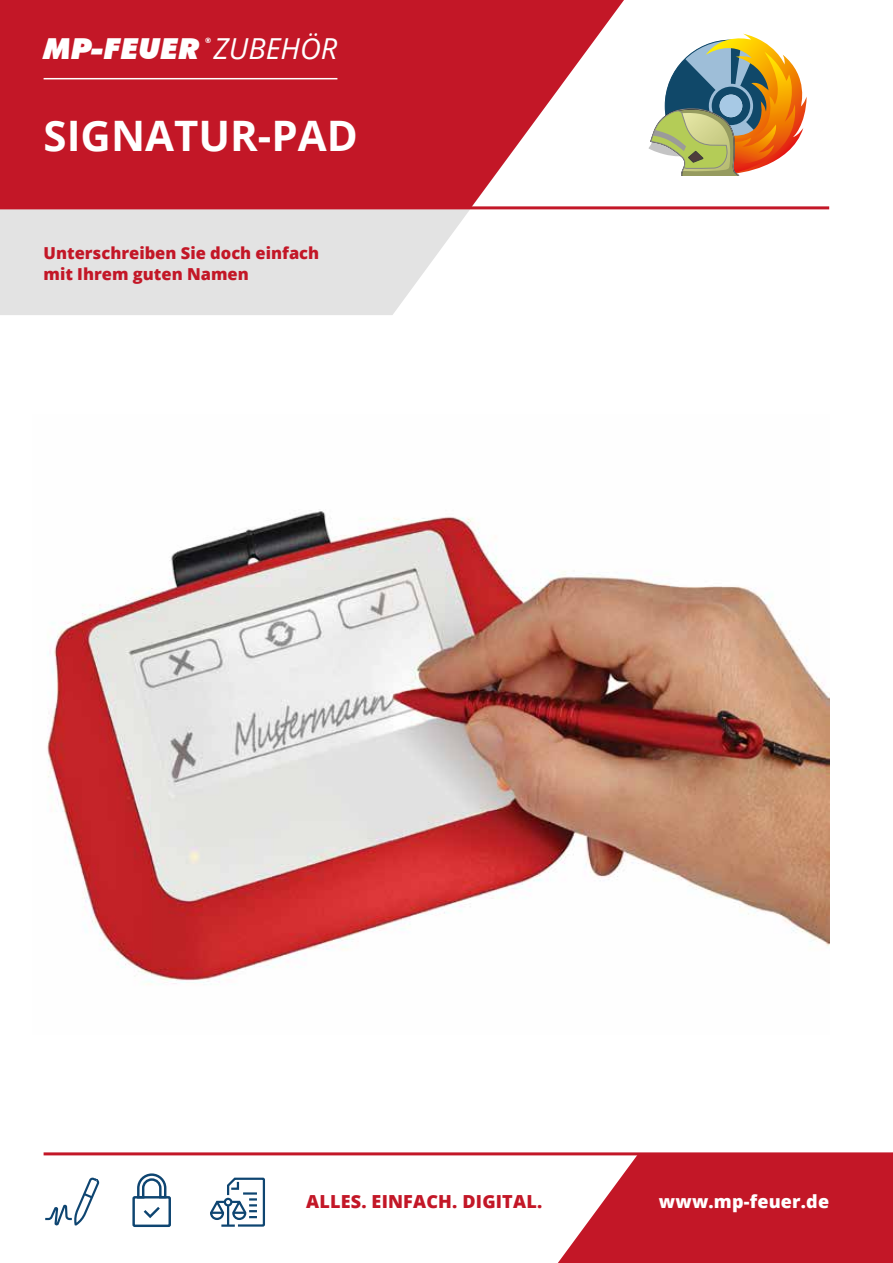
<style>
.page{position:relative;width:893px;height:1263px;background:#fff}
.page>*{position:absolute;margin:0;border:0;box-sizing:border-box;transform-origin:0 0}
.t1{font:700 42px "Open Sans";color:#fff}
.t2{font:italic 900 28.95px "Futura BT";color:#fff}
.t3{font:italic 28.95px "Open Sans";color:#fff}
.t4{font:800 18px "Open Sans";letter-spacing:.01em;color:#c31727}
.t5{font:800 18px "Open Sans";letter-spacing:.01em;color:#fff}
.t6{font:800 16.5px/21px "Open Sans";color:#c31727}
.t7{font:italic 900 7.35px "Futura BT";color:#fff}
</style>
<div class="page">
<svg style="left:0;top:209px;width:561px;height:106px;fill:#e3e3e3"></svg>
<svg style="left:0;top:0;width:624px;height:206px;background:#c93140"></svg>
<svg style="left:558px;top:1155px;width:335px;height:108px;background:#ca3240"></svg>
<hr style="left:0;top:206px;width:829px;height:3px;background:#c31727">
<hr style="left:44px;top:1152px;width:849px;height:3px;background:#c31727">
<hr style="left:44px;top:78px;width:293px;height:1px;background:#fff">
<svg style="left:648px;top:33px;width:159px;height:143px"></svg>
<div style="left:720px;top:95px;width:22px;height:22px;background:#a7c9e5;border-radius:50%"></div>
<div style="left:132px;top:1196px;width:39px;height:31px;border:2px solid #0e4571"></div>
<svg style="left:136px;top:1173px;width:32px;height:46px"></svg>
<svg style="left:210px;top:1177px;width:55px;height:50px"></svg>
<hr style="left:227px;top:1205px;width:2px;height:20px;background:#0e4571">
<hr style="left:221px;top:1224px;width:14px;height:3px;background:#0e4571">
<div style="left:224px;top:1198px;width:8px;height:8px;border:2px solid #0e4571;border-radius:50%"></div>
<svg style="left:45px;top:1177px;width:55px;height:49px"></svg>
<img style="left:47px;top:509px;width:782px;height:476px">
<h2 class="t2" style="left:44px;top:31px;width:158px">MP-FEUER</h2>
<p class="t7" style="left:205px;top:36px;width:8px">®</p>
<h2 class="t3" style="left:214px;top:29px;width:125px">ZUBEHÖR</h2>
<h1 class="t1" style="left:44px;top:106px;width:316px">SIGNATUR-PAD</h1>
<p class="t6" style="left:44px;top:241px;width:277px">Unterschreiben Sie doch einfach mit Ihrem guten Namen</p>
<p class="t4" style="left:306px;top:1188px;width:238px">ALLES. EINFACH. DIGITAL.</p>
<p class="t5" style="left:659px;top:1188px;width:172px">www.mp-feuer.de</p>
</div>
